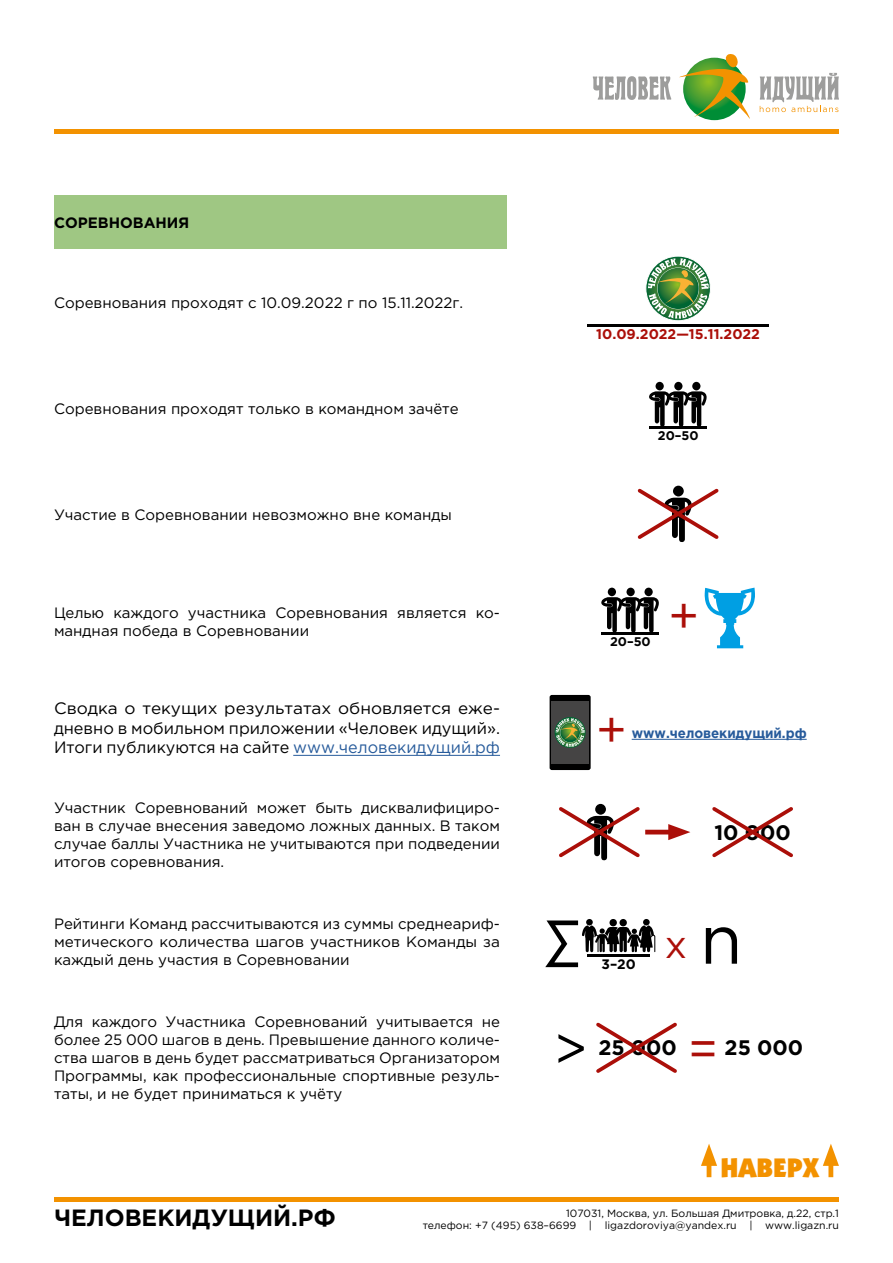
<style>
.page{position:relative;width:893px;height:1263px;background:#fff}
.page>*{position:absolute;margin:0;border:0;box-sizing:border-box;transform-origin:0 0}
.t1{font:54px "Gotham Pro";color:#000}
.t2{font:49.05px "Gotham Pro";color:#ab0f09}
.t3{font:38.85px "Gotham Pro";color:#ab0f09}
.t4{font:27px "Kabel Ultra C";color:#f39200}
.t5{font:700 23.55px "Gotham Pro";color:#000}
.t6{font:700 21px "Gotham Pro";color:#000}
.t7{font:16.5px/19.8px "Gotham Pro";color:#000;text-align:justify;scale:1.04 1}
.t8{font:15px/18px "Gotham Pro";color:#000;text-align:justify}
.t9{font:700 15px "Gotham Pro";color:#000}
.t10{font:700 14.1px "Gotham Pro";color:#ab0f09}
.t11{font:700 13.95px "Gotham Pro";color:#275b9b;scale:.95 1}
.t12{font:700 13.65px "Gotham Pro";color:#000}
.t13{font:700 12.6px "Gotham Pro";color:#000}
.t14{font:10.5px/12.6px "Gotham Pro";color:#000;text-align:right}
.s1{color:#275b9b}
.s2{font-size:69px;color:#000}
</style>
<div class="page">
<svg style="left:593px;top:76px;width:78px;height:24px"></svg>
<svg style="left:679px;top:54px;width:71px;height:65px"></svg>
<svg style="left:760px;top:73px;width:79px;height:39px"></svg>
<hr style="left:54px;top:130px;width:785px;height:4px;background:#f39200">
<hr style="left:54px;top:1197px;width:785px;height:4px;background:#f39200">
<hr style="left:707px;top:1157px;width:4px;height:20px;background:#f39200">
<svg style="left:701px;top:1144px;width:16px;height:22px"></svg>
<div style="left:828px;top:1157px;width:5px;height:20px;background:#f39200"></div>
<svg style="left:823px;top:1144px;width:16px;height:22px"></svg>
<div style="left:54px;top:196px;width:452px;height:53px;background:#9fc783"></div>
<hr style="left:293px;top:755px;width:207px;height:1px;background:#275b9b">
<svg style="left:637px;top:485px;width:82px;height:57px"></svg>
<svg style="left:559px;top:804px;width:81px;height:56px"></svg>
<svg style="left:712px;top:807px;width:81px;height:51px"></svg>
<hr style="left:645px;top:830px;width:32px;height:4px;background:#ab0f09">
<svg style="left:668px;top:824px;width:22px;height:16px"></svg>
<div style="left:550px;top:695px;width:41px;height:75px;background:#000;border-radius:2px"></div>
<div style="left:551px;top:701px;width:38px;height:63px;background:#454444"></div>
<svg style="left:555px;top:717px;width:31px;height:31px"></svg>
<svg style="left:556px;top:718px;width:29px;height:29px"></svg>
<hr style="left:632px;top:739px;width:175px;height:1px;background:#275b9b">
<hr style="left:649px;top:427px;width:58px;height:2px;background:#000">
<div style="left:655px;top:382px;width:9px;height:8px;background:#000;border-radius:50%"></div>
<div style="left:674px;top:382px;width:8px;height:8px;background:#000;border-radius:50%"></div>
<svg style="left:649px;top:391px;width:58px;height:36px"></svg>
<div style="left:692px;top:382px;width:8px;height:8px;background:#000;border-radius:50%"></div>
<svg style="left:705px;top:588px;width:50px;height:60px"></svg>
<hr style="left:601px;top:632px;width:58px;height:3px;background:#000">
<div style="left:608px;top:588px;width:8px;height:8px;background:#000;border-radius:50%"></div>
<div style="left:626px;top:588px;width:9px;height:8px;background:#000;border-radius:50%"></div>
<svg style="left:601px;top:597px;width:58px;height:35px"></svg>
<div style="left:644px;top:588px;width:9px;height:8px;background:#000;border-radius:50%"></div>
<svg style="left:596px;top:1022px;width:81px;height:51px"></svg>
<hr style="left:587px;top:324px;width:182px;height:2px;background:#000">
<svg style="left:648px;top:258px;width:61px;height:61px"></svg>
<div style="left:646px;top:256px;width:65px;height:65px;border:1px solid #fff;border-radius:50%"></div>
<svg style="left:545px;top:919px;width:110px;height:49px"></svg>
<div style="left:643px;top:919px;width:7px;height:6px;background:#000;border-radius:50%"></div>
<p class="t9" style="left:54px;top:214px;width:137px">СОРЕВНОВАНИЯ</p>
<p class="t8" style="left:54px;top:293px;width:411px">Соревнования проходят с 10.09.2022 г по 15.11.2022г.</p>
<p class="t8" style="left:54px;top:400px;width:406px">Соревнования проходят только в командном зачёте</p>
<p class="t8" style="left:54px;top:506px;width:399px">Участие в Соревновании невозможно вне команды</p>
<p class="t8" style="left:54px;top:603px;width:447px">Целью каждого участника Соревнования является ко&shy;мандная победа в Соревновании</p>
<p class="t7" style="left:54px;top:698px;width:430px">Сводка о текущих результатах обновляется еже&shy;дневно в мобильном приложении «Человек идущий».<br>Итоги публикуются на сайте <span class="s1">www.человекидущий.рф</span></p>
<p class="t8" style="left:54px;top:798px;width:447px">Участник Соревнований может быть дисквалифициро&shy;ван в случае внесения заведомо ложных данных. В таком случае баллы Участника не учитываются при подведении итогов соревнования.</p>
<p class="t8" style="left:54px;top:914px;width:447px">Рейтинги Команд рассчитываются из суммы среднеариф&shy;метического количества шагов участников Команды за каждый день участия в Соревновании</p>
<p class="t8" style="left:54px;top:1012px;width:447px">Для каждого Участника Соревнований учитывается не более 25 000 шагов в день. Превышение данного количе&shy;ства шагов в день будет рассматриваться Организатором Программы, как профессиональные спортивные резуль&shy;таты, и не будет приниматься к учёту</p>
<p class="t10" style="left:596px;top:326px;width:165px">10.09.2022—15.11.2022</p>
<p class="t13" style="left:658px;top:428px;width:42px">20–50</p>
<p class="t13" style="left:610px;top:634px;width:42px">20–50</p>
<h2 class="t2" style="left:668px;top:588px;width:33px">+</h2>
<h2 class="t2" style="left:596px;top:703px;width:33px">+</h2>
<p class="t11" style="left:632px;top:724px;width:186px">www.человекидущий.рф</p>
<h3 class="t6" style="left:714px;top:820px;width:78px">10 000</h3>
<p class="t12" style="left:601px;top:956px;width:36px">3–20</p>
<h3 class="t3" style="left:665px;top:923px;width:79px">х <span class="s2">n</span></h3>
<h1 class="t1" style="left:553px;top:1018px;width:36px">&gt;</h1>
<h3 class="t6" style="left:598px;top:1036px;width:80px">25 000</h3>
<h2 class="t2" style="left:688px;top:1021px;width:33px">=</h2>
<h3 class="t6" style="left:725px;top:1036px;width:80px">25 000</h3>
<h3 class="t4" style="left:721px;top:1152px;width:100px">НАВЕРХ</h3>
<h3 class="t5" style="left:54px;top:1204px;width:283px">ЧЕЛОВЕКИДУЩИЙ.РФ</h3>
<p class="t14" style="left:423px;top:1206px;width:418px">107031, Москва, ул. Большая Дмитровка, д.22, стр.1<br>телефон: +7 (495) 638–6699 | ligazdoroviya@yandex.ru | www.ligazn.ru</p>
</div>
